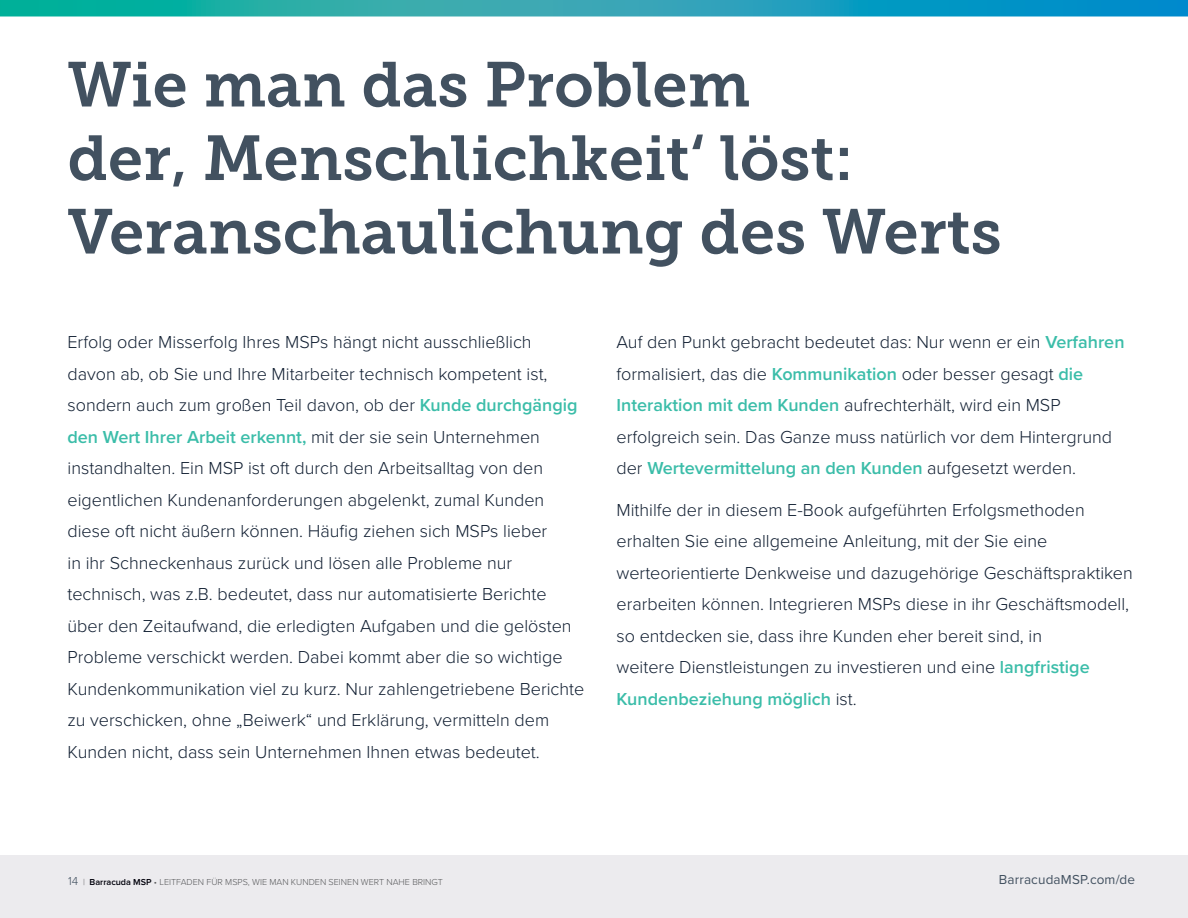
<style>
.page{position:relative;width:1188px;height:918px;background:#fff}
.page>*{position:absolute;margin:0;border:0;box-sizing:border-box;transform-origin:0 0}
.t1{font:63px/73.5px "Museo Slab 700";color:#425160}
.t2{font:300 18px/31.5px "Proxima Nova";color:#111f32}
.t3{font:13.5px "Proxima Nova";letter-spacing:.015em;color:#425160}
.t4{font:300 9px "Proxima Nova";color:#58595b}
.s1{font-weight:600;color:#3bbda9}
.s2{font-size:12px;color:#425160}
.s3{font-weight:600;color:#00000a}
</style>
<div class="page">
<div style="left:0;top:855px;width:1188px;height:63px;background:#ecebee"></div>
<svg style="left:0;top:0;width:1188px;height:16px;background:#1aa3b4"></svg>
<h1 class="t1" style="left:68px;top:48px;width:936px">Wie man das Problem<br>der‚ Menschlichkeit‘ löst:<br>Veranschaulichung des Werts</h1>
<p class="t2" style="left:68px;top:325px;width:518px">Erfolg oder Misserfolg I hres MSPs hängt nicht ausschließlich davon ab, ob Sie und I hre Mitarbeiter technisch kompetent ist, sondern auch zum großen Teil davon, ob der <span class="s1">Kunde durchgängig den Wert Ihrer Arbeit erkennt,</span> mit der sie sein U nternehmen instandhalten. Ein MSP ist oft durch den Arbeitsalltag von den eigentlichen Kundenanforderungen abgelenkt, zumal Kunden diese oft nicht äußern können. Häufig ziehen sich MSPs lieber<br>in ihr Schneckenhaus zurück und lösen alle Probleme nur technisch, was z.B. bedeutet, dass nur automatisierte Berichte über den Zeitaufwand, die erledigten Aufgaben und die gelösten Probleme verschickt werden. Dabei kommt aber die so wichtige Kundenkommunikation viel zu kurz. N ur zahlengetriebene Berichte zu verschicken, ohne „Beiwerk“ und Erklärung, vermitteln dem Kunden nicht, dass sein U nternehmen I hnen etwas bedeutet.</p>
<p class="t2" style="left:616px;top:325px;width:510px">Auf den Punkt gebracht bedeutet das: N ur wenn er ein <span class="s1">Verfahren </span>formalisiert, das die <span class="s1">Kommunikation</span> oder besser gesagt <span class="s1">die Interaktion mit dem Kunden</span> aufrechterhält, wird ein MSP erfolgreich sein. Das Ganze muss natürlich vor dem Hintergrund der <span class="s1">Wertevermittelung an den Kunden</span> aufgesetzt werden.</p>
<p class="t2" style="left:616px;top:493px;width:518px">Mithilfe der in diesem E-Book aufgeführten Erfolgsmethoden erhalten Sie eine allgemeine Anleitung, mit der Sie eine werteorientierte Denkweise und dazugehörige Geschäftspraktiken erarbeiten können. I ntegrieren MSPs diese in ihr Geschäftsmodell, so entdecken sie, dass ihre Kunden eher bereit sind, in<br>weitere Dienstleistungen zu investieren und eine <span class="s1">langfristige Kundenbeziehung möglich</span> ist.</p>
<p class="t4" style="left:68px;top:875px;width:376px"><span class="s2">14</span> | <span class="s3">Barracuda MSP</span> • Leitfaden für MSPs, wie man Kunden seinen Wert nahe bringt</p>
<p class="t3" style="left:999px;top:869px;width:138px">BarracudaMSP.com/de</p>
</div>
